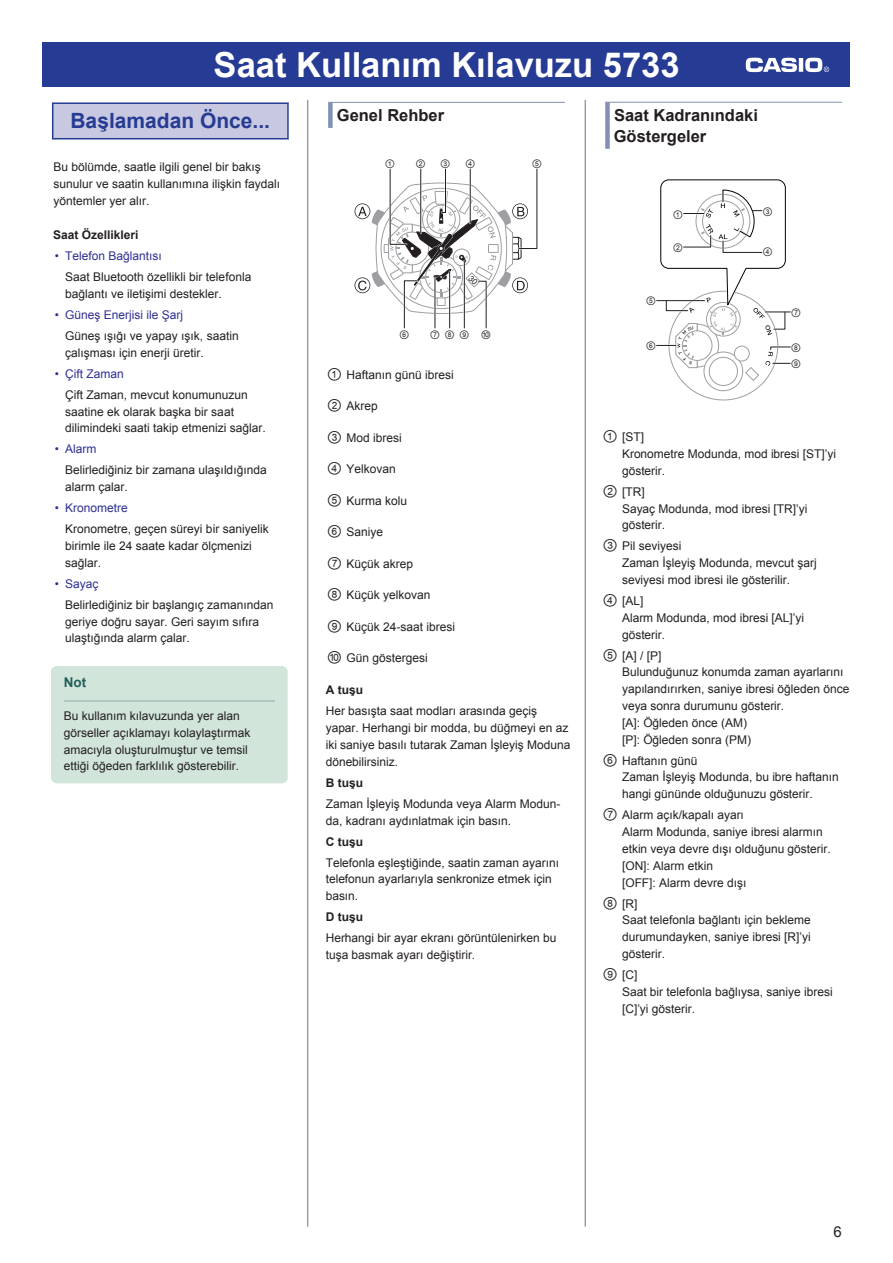
<style>
.page{position:relative;width:893px;height:1263px;background:#fff}
.page>*{position:absolute;margin:0;border:0;box-sizing:border-box;transform-origin:0 0}
.t1{font:700 34.5px "Arial";color:#fff}
.t2{font:700 21px "Arial";color:#263b94}
.t3{font:700 16.5px/21px "Arial";color:#231f20}
.t4{font:15px "Arial";color:#231f20}
.t5{font:700 13.5px "Arial";color:#245e5c}
.t6{font:12px/16.8px "Arial";color:#231f20}
.t7{font:12px "Arial";color:#2e3092}
.t8{font:700 12px "Arial";color:#231f20}
.t9{font:10.35px/16.4px "Arial Unicode MS";color:#231f20}
.s1{font-family:"Arial Unicode MS";font-size:15px}
</style>
<div class="page">
<hr style="left:585px;top:100px;width:1px;height:1127px;background:#727276">
<hr style="left:308px;top:100px;width:1px;height:1127px;background:#727276">
<hr style="left:328px;top:102px;width:237px;height:1px;background:#8290b6">
<div style="left:328px;top:102px;width:5px;height:26px;background:#8290b6"></div>
<svg style="left:657px;top:179px;width:134px;height:222px"></svg>
<div style="left:43px;top:43px;width:807px;height:44px;background:#263b94"></div>
<hr style="left:799px;top:58px;width:4px;height:14px;background:#fff">
<svg style="left:746px;top:58px;width:51px;height:14px"></svg>
<svg style="left:805px;top:58px;width:24px;height:14px"></svg>
<hr style="left:605px;top:102px;width:237px;height:1px;background:#8290b6">
<div style="left:605px;top:102px;width:5px;height:47px;background:#8290b6"></div>
<div style="left:53px;top:104px;width:234px;height:34px;background:#c8c8e1"></div>
<hr style="left:52px;top:102px;width:237px;height:2px;background:#263b94">
<hr style="left:287px;top:102px;width:2px;height:37px;background:#263b94">
<hr style="left:52px;top:138px;width:237px;height:1px;background:#263b94">
<hr style="left:52px;top:102px;width:1px;height:37px;background:#263b94">
<div style="left:51px;top:666px;width:237px;height:117px;background:#d2e5da"></div>
<hr style="left:64px;top:700px;width:211px;height:2px;background:#a7bfbb">
<svg style="left:354px;top:168px;width:184px;height:161px"></svg>
<h1 class="t1" style="left:214px;top:42px;width:467px">Saat Kullanım Kılavuzu 5733</h1>
<h3 class="t3" style="left:614px;top:106px;width:146px">Saat Kadranındaki<br>Göstergeler</h3>
<h3 class="t3" style="left:337px;top:106px;width:109px">Genel Rehber</h3>
<p class="t9" style="left:416px;top:155px;width:12px">②</p>
<p class="t9" style="left:440px;top:155px;width:12px">③</p>
<p class="t9" style="left:465px;top:155px;width:12px">④</p>
<p class="t9" style="left:532px;top:155px;width:12px">⑤</p>
<h2 class="t2" style="left:70px;top:107px;width:201px">Başlamadan Önce...</h2>
<p class="t9" style="left:385px;top:155px;width:12px">①</p>
<p class="t6" style="left:53px;top:159px;width:228px">Bu bölümde, saatle ilgili genel bir bakış sunulur ve saatin kullanımına ilişkin faydalı yöntemler yer alır.</p>
<p class="t9" style="left:673px;top:206px;width:12px">①</p>
<p class="t9" style="left:762px;top:203px;width:12px">③</p>
<p class="t9" style="left:673px;top:239px;width:12px">②</p>
<p class="t9" style="left:762px;top:243px;width:12px">④</p>
<p class="t8" style="left:53px;top:227px;width:87px">Saat Özellikleri</p>
<p class="t7" style="left:55px;top:248px;width:109px">• Telefon Bağlantısı</p>
<p class="t6" style="left:65px;top:269px;width:188px">Saat Bluetooth özellikli bir telefonla bağlantı ve iletişimi destekler.</p>
<p class="t7" style="left:55px;top:307px;width:130px">• Güneş Enerjisi ile Şarj</p>
<p class="t6" style="left:65px;top:327px;width:175px">Güneş ışığı ve yapay ışık, saatin çalışması için enerji üretir.</p>
<p class="t7" style="left:55px;top:366px;width:71px">• Çift Zaman</p>
<p class="t6" style="left:65px;top:386px;width:202px">Çift Zaman, mevcut konumunuzun saatine ek olarak başka bir saat dilimindeki saati takip etmenizi sağlar.</p>
<p class="t7" style="left:55px;top:441px;width:43px">• Alarm</p>
<p class="t6" style="left:65px;top:462px;width:203px">Belirlediğiniz bir zamana ulaşıldığında alarm çalar.</p>
<p class="t7" style="left:55px;top:500px;width:75px">• Kronometre</p>
<p class="t6" style="left:65px;top:521px;width:205px">Kronometre, geçen süreyi bir saniyelik birimle ile 24 saate kadar ölçmenizi sağlar.</p>
<p class="t7" style="left:55px;top:576px;width:45px">• Sayaç</p>
<p class="t6" style="left:65px;top:596px;width:210px">Belirlediğiniz bir başlangıç zamanından geriye doğru sayar. Geri sayım sıfıra ulaştığında alarm çalar.</p>
<p class="t9" style="left:646px;top:292px;width:12px">⑤</p>
<p class="t9" style="left:791px;top:304px;width:12px">⑦</p>
<p class="t9" style="left:791px;top:339px;width:12px">⑧<br>⑨</p>
<p class="t9" style="left:399px;top:326px;width:12px">⑥</p>
<p class="t9" style="left:430px;top:326px;width:63px">⑦⑧⑨ ⑩</p>
<p class="t9" style="left:646px;top:337px;width:12px">⑥</p>
<p class="t6" style="left:327px;top:366px;width:128px"><span class="s1">①</span> Haftanın günü ibresi</p>
<p class="t6" style="left:327px;top:398px;width:52px"><span class="s1">②</span> Akrep</p>
<p class="t6" style="left:327px;top:429px;width:76px"><span class="s1">③</span> Mod ibresi</p>
<p class="t6" style="left:327px;top:461px;width:70px"><span class="s1">④</span> Yelkovan</p>
<p class="t6" style="left:327px;top:492px;width:82px"><span class="s1">⑤</span> Kurma kolu</p>
<p class="t6" style="left:327px;top:524px;width:58px"><span class="s1">⑥</span> Saniye</p>
<p class="t6" style="left:327px;top:555px;width:88px"><span class="s1">⑦</span> Küçük akrep</p>
<p class="t6" style="left:327px;top:587px;width:105px"><span class="s1">⑧</span> Küçük yelkovan</p>
<p class="t6" style="left:327px;top:618px;width:130px"><span class="s1">⑨</span> Küçük 24-saat ibresi</p>
<p class="t6" style="left:327px;top:650px;width:102px"><span class="s1">⑩</span> Gün göstergesi</p>
<p class="t6" style="left:622px;top:429px;width:216px;text-indent:-19px"><span class="s1">①</span> [ST]<br>Kronometre Modunda, mod ibresi [ST]’yi gösterir.</p>
<p class="t6" style="left:622px;top:483px;width:187px;text-indent:-19px"><span class="s1">②</span> [TR]<br>Sayaç Modunda, mod ibresi [TR]’yi gösterir.</p>
<p class="t6" style="left:622px;top:538px;width:196px;text-indent:-19px"><span class="s1">③</span> Pil seviyesi<br>Zaman İşleyiş Modunda, mevcut şarj seviyesi mod ibresi ile gösterilir.</p>
<p class="t6" style="left:622px;top:592px;width:184px;text-indent:-19px"><span class="s1">④</span> [AL]<br>Alarm Modunda, mod ibresi [AL]’yi gösterir.</p>
<p class="t6" style="left:622px;top:647px;width:229px;text-indent:-19px"><span class="s1">⑤</span> [A] / [P]<br>Bulunduğunuz konumda zaman ayarlarını yapılandırırken, saniye ibresi öğleden önce veya sonra durumunu gösterir.<br>[A]: Öğleden önce (AM)<br>[P]: Öğleden sonra (PM)</p>
<p class="t6" style="left:622px;top:752px;width:218px;text-indent:-19px"><span class="s1">⑥</span> Haftanın günü<br>Zaman İşleyiş Modunda, bu ibre haftanın hangi gününde olduğunuzu gösterir.</p>
<p class="t6" style="left:622px;top:807px;width:210px;text-indent:-19px"><span class="s1">⑦</span> Alarm açık/kapalı ayarı<br>Alarm Modunda, saniye ibresi alarmın etkin veya devre dışı olduğunu gösterir. [ON]: Alarm etkin<br>[OFF]: Alarm devre dışı</p>
<p class="t6" style="left:622px;top:895px;width:190px;text-indent:-19px"><span class="s1">⑧</span> [R]<br>Saat telefonla bağlantı için bekleme durumundayken, saniye ibresi [R]’yi gösterir.</p>
<p class="t6" style="left:622px;top:966px;width:212px;text-indent:-19px"><span class="s1">⑨</span> [C]<br>Saat bir telefonla bağlıysa, saniye ibresi [C]’yi gösterir.</p>
<p class="t5" style="left:64px;top:674px;width:24px">Not</p>
<p class="t6" style="left:64px;top:708px;width:188px">Bu kullanım kılavuzunda yer alan görseller açıklamayı kolaylaştırmak amacıyla oluşturulmuştur ve temsil ettiği öğeden farklılık gösterebilir.</p>
<p class="t8" style="left:326px;top:682px;width:39px">A tuşu</p>
<p class="t6" style="left:326px;top:703px;width:246px">Her basışta saat modları arasında geçiş yapar. Herhangi bir modda, bu düğmeyi en az iki saniye basılı tutarak Zaman İşleyiş Moduna dönebilirsiniz.</p>
<p class="t8" style="left:326px;top:775px;width:39px">B tuşu</p>
<p class="t6" style="left:326px;top:795px;width:236px">Zaman İşleyiş Modunda veya Alarm Modun&shy;da, kadranı aydınlatmak için basın.</p>
<p class="t8" style="left:326px;top:833px;width:39px">C tuşu</p>
<p class="t6" style="left:326px;top:854px;width:235px">Telefonla eşleştiğinde, saatin zaman ayarını telefonun ayarlarıyla senkronize etmek için basın.</p>
<p class="t8" style="left:326px;top:909px;width:39px">D tuşu</p>
<p class="t6" style="left:326px;top:930px;width:232px">Herhangi bir ayar ekranı görüntülenirken bu tuşa basmak ayarı değiştirir.</p>
<p class="t4" style="left:834px;top:1222px;width:10px">6</p>
</div>
